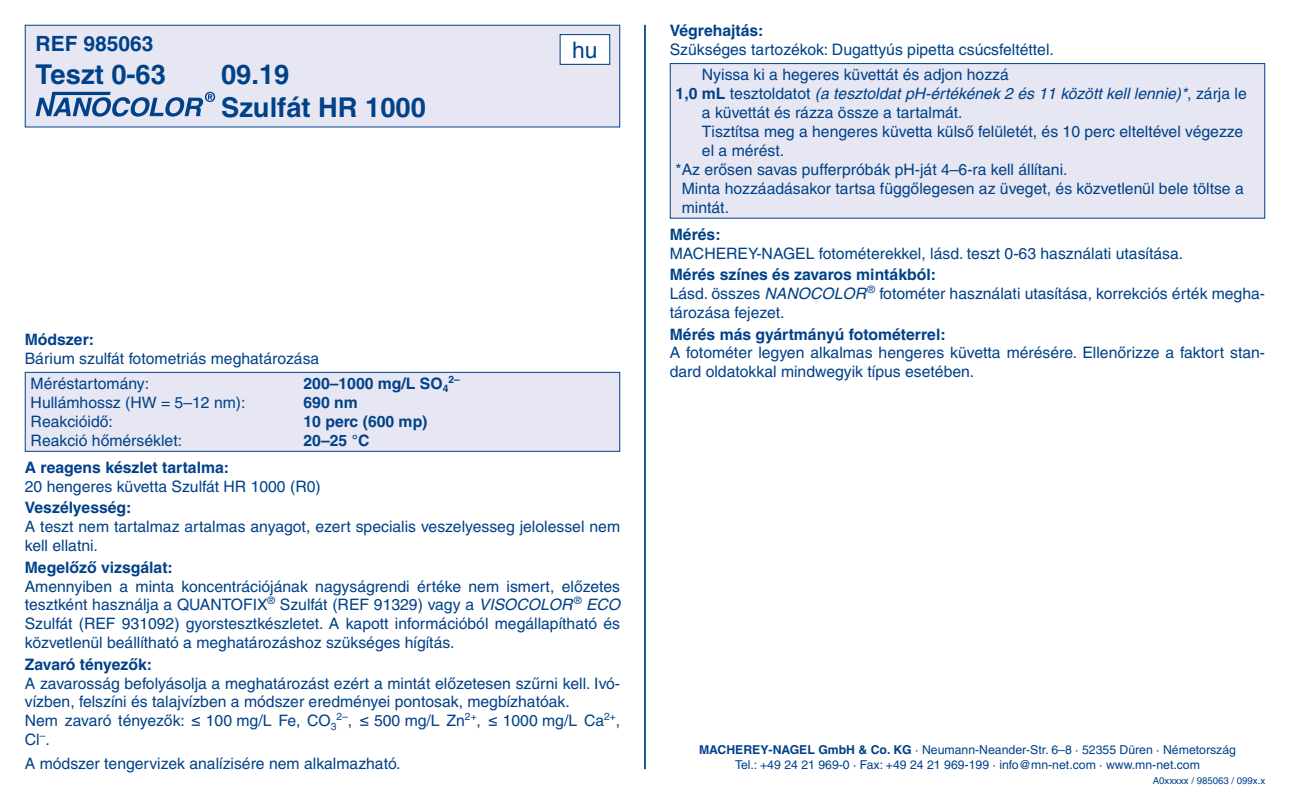
<style>
.page{position:relative;width:1290px;height:794px;background:#fff}
.page>*{position:absolute;margin:0;border:0;box-sizing:border-box;transform-origin:0 0}
.t1{font:700 27.3px/32.9px "Helvetica LT Pro";color:#004189}
.t2{font:22.75px "Helvetica LT Pro";color:#004189}
.t3{font:700 21px "Helvetica LT Pro";color:#004189}
.t4{font:15.75px/18.9px "Helvetica LT Pro";color:#004189}
.t5{font:700 15.75px "Helvetica LT Pro";color:#004189}
.t6{font:italic 15.75px "Helvetica LT Pro";color:#004189}
.t7{font:12.25px/14.7px "Helvetica LT Pro";color:#004189;text-align:center}
.t8{font:700 10.15px "Helvetica LT Pro";color:#004189}
.t9{font:9.62px "Helvetica LT Pro";color:#004189}
.s1{font-style:italic}
.s2{font-weight:700;font-style:normal}
.s3{font-style:normal}
.s4{font-weight:700}
</style>
<div class="page">
<hr style="left:644px;top:25px;width:2px;height:744px;background:#004189">
<div style="left:25px;top:25px;width:595px;height:102px;background:#e6e7f3"></div>
<svg style="left:36px;top:92px;width:179px;height:25px"></svg>
<div style="left:25px;top:25px;width:595px;height:102px;border:1px solid #004189"></div>
<div style="left:560px;top:35px;width:50px;height:29px;background:#fff"></div>
<div style="left:560px;top:34px;width:50px;height:31px;border:1px solid #004189"></div>
<div style="left:25px;top:372px;width:595px;height:79px;background:#e6e7f3"></div>
<div style="left:25px;top:372px;width:595px;height:80px;border:1px solid #004189"></div>
<div style="left:670px;top:64px;width:595px;height:154px;background:#e6e7f3"></div>
<div style="left:670px;top:63px;width:595px;height:156px;border:1px solid #004189"></div>
<h3 class="t3" style="left:36px;top:30px;width:119px">REF 985063</h3>
<h1 class="t1" style="left:36px;top:58px;width:132px">Teszt 0‑63</h1>
<h1 class="t1" style="left:221px;top:58px;width:206px">09.19<br>Szulfát HR 1000</h1>
<p class="t5" style="left:25px;top:330px;width:71px">Módszer:</p>
<p class="t4" style="left:31px;top:345px;width:290px;line-height:25.4px;text-indent:-6px">Bárium szulfát fotometriás meghatározása<br>Méréstartomány:</p>
<p class="t5" style="left:303px;top:374px;width:146px">200–1000 mg/L SO<sub>4</sub></p>
<p class="t8" style="left:448px;top:373px;width:13px">2–</p>
<h2 class="t2" style="left:572px;top:36px;width:27px">hu</h2>
<p class="t4" style="left:31px;top:393px;width:216px">Hullámhossz (HW = 5–12 nm):</p>
<p class="t5" style="left:303px;top:393px;width:56px">690 nm</p>
<p class="t4" style="left:31px;top:412px;width:84px">Reakcióidő:</p>
<p class="t5" style="left:303px;top:412px;width:125px">10 perc (600 mp)</p>
<p class="t4" style="left:31px;top:431px;width:153px">Reakció hőmérséklet:</p>
<p class="t5" style="left:303px;top:431px;width:67px">20–25 °C</p>
<p class="t5" style="left:25px;top:458px;width:206px">A reagens készlet tartalma:</p>
<p class="t4" style="left:25px;top:477px;width:297px">20 hengeres küvetta Szulfát HR 1000 (R0)</p>
<p class="t5" style="left:25px;top:498px;width:108px">Veszélyesség:</p>
<p class="t4" style="left:25px;top:517px;width:597px">A teszt nem tartalmaz artalmas anyagot, ezert specialis veszelyesseg jelolessel nem kell ellatni.</p>
<p class="t5" style="left:25px;top:557px;width:150px">Megelőző vizsgálat:</p>
<p class="t4" style="left:25px;top:576px;width:597px;text-align:justify">Amennyiben a minta koncentrációjának nagyságrendi értéke nem ismert, előzetes tesztként használja a QUANTOFIX<sup>®</sup> Szulfát (REF 91329) vagy a <span class="s1">VISOCOLOR</span> <sup>®</sup> <span class="s1">ECO </span>Szulfát (REF 931092) gyorstesztkészletet. A kapott információból megállapítható és közvetlenül beállítható a meghatározáshoz szükséges hígítás.</p>
<p class="t5" style="left:25px;top:654px;width:129px">Zavaró tényezők:</p>
<p class="t4" style="left:25px;top:673px;width:597px">A zavarosság befolyásolja a meghatározást ezért a mintát előzetesen szűrni kell. Ivó‑ vízben, felszíni és talajvízben a módszer eredményei pontosak, megbízhatóak.<br>Nem zavaró tényezők: ≤ 100 mg/L Fe, CO<sub>3</sub><sup>2–</sup>, ≤ 500 mg/L Zn<sup>2+</sup>, ≤ 1000 mg/L Ca<sup>2+</sup>, Cl<sup>–</sup>.</p>
<p class="t4" style="left:25px;top:754px;width:377px">A módszer tengervizek analízisére nem alkalmazható.</p>
<p class="t5" style="left:670px;top:21px;width:95px">Végrehajtás:</p>
<p class="t4" style="left:702px;top:37px;width:353px;line-height:25.4px;text-indent:-32px">Szükséges tartozékok: Dugattyús pipetta csúcsfeltéttel.<br>Nyissa ki a hegeres küvettát és adjon hozzá</p>
<p class="t6" style="left:676px;top:85px;width:573px"><span class="s2">1,0 mL</span> <span class="s3">tesztoldatot</span> (a tesztoldat pH-értékének 2 és 11 között kell lennie)*<span class="s3">, zárja le</span></p>
<p class="t4" style="left:702px;top:103px;width:262px">a küvettát és rázza össze a tartalmát.</p>
<p class="t4" style="left:702px;top:122px;width:543px">Tisztítsa meg a hengeres küvetta külső felületét, és 10 perc elteltével végezze</p>
<p class="t4" style="left:702px;top:141px;width:84px">el a mérést.</p>
<p class="t4" style="left:676px;top:160px;width:393px">*Az erősen savas pufferpróbák pH-ját 4–6-ra kell állítani.</p>
<p class="t4" style="left:682px;top:179px;width:563px">Minta hozzáadásakor tartsa függőlegesen az üveget, és közvetlenül bele töltse a</p>
<p class="t4" style="left:682px;top:198px;width:49px">mintát.</p>
<p class="t5" style="left:670px;top:225px;width:52px">Mérés:</p>
<p class="t4" style="left:670px;top:244px;width:515px">MACHEREY‑NAGEL fotométerekkel, lásd. teszt 0‑63 használati utasítása.</p>
<p class="t4" style="left:670px;top:265px;width:597px"><span class="s4">Mérés színes és zavaros mintákból:<br></span>Lásd. összes <span class="s1">NANOCOLOR</span> <sup>®</sup> fotométer használati utasítása, korrekciós érték megha‑ tározása fejezet.</p>
<p class="t5" style="left:670px;top:324px;width:277px">Mérés más gyártmányú fotométerrel:</p>
<p class="t4" style="left:670px;top:343px;width:597px">A fotométer legyen alkalmas hengeres küvetta mérésére. Ellenőrizze a faktort stan‑ dard oldatokkal mindwegyik típus esetében.</p>
<p class="t7" style="left:699px;top:743px;width:538px"><span class="s4">MACHEREY‑NAGEL GmbH &amp; Co. KG</span> · Neumann-Neander-Str. 6–8 · 52355 Düren · Németország<br>Tel.: +49 24 21 969‑0 · Fax: +49 24 21 969‑199 · info@mn‑net.com · www.mn‑net.com</p>
<p class="t9" style="left:1153px;top:774px;width:114px">A0xxxxx / 985063 / 099x.x</p>
</div>
